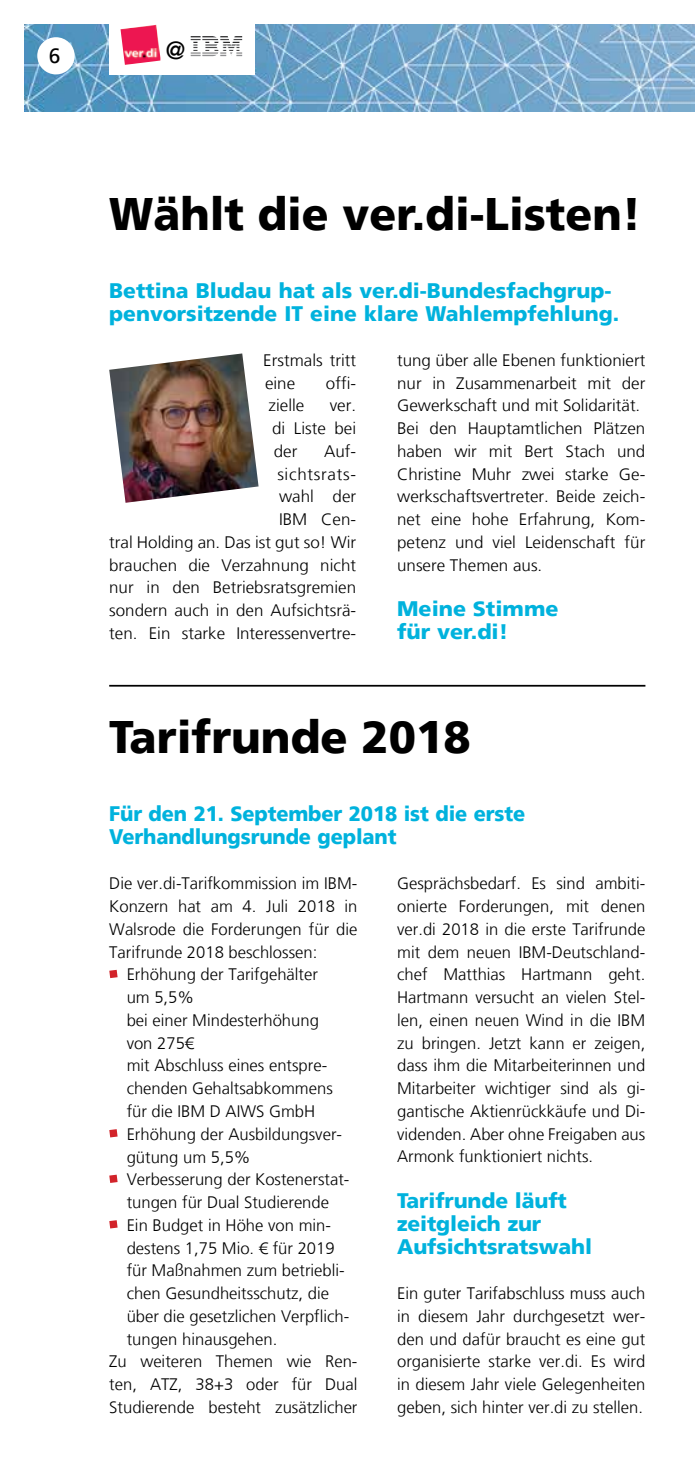
<style>
.page{position:relative;width:695px;height:1474px;background:#fff}
.page>*{position:absolute;margin:0;border:0;box-sizing:border-box;transform-origin:0 0}
.t1{font:900 45.5px "Frutiger";color:#000}
.t2{font:25.2px "Frutiger";color:#000}
.t3{font:900 21px/22.8px "Frutiger";letter-spacing:-.005em;color:#00b2dd}
.t4{font:900 21px/22.8px "Frutiger";letter-spacing:-.005em;color:#00b2dd;scale:.95 1}
.t5{font:21px "Frutiger";color:#000}
.t6{font:300 16.62px/22.8px "Frutiger";color:#000;text-align:justify}
</style>
<div class="page">
<img style="left:25px;top:25px;width:669px;height:87px">
<div style="left:109px;top:20px;width:146px;height:54px;background:#fff"></div>
<img style="left:197px;top:36px;width:45px;height:7px">
<img style="left:120px;top:25px;width:37px;height:40px">
<div style="left:153px;top:28px;width:44px;height:45px;background:#fff"></div>
<div style="left:37px;top:37px;width:38px;height:37px;background:#fff;border-radius:50%"></div>
<img style="left:109px;top:353px;width:149px;height:150px">
<svg style="left:109px;top:969px;width:9px;height:9px"></svg>
<svg style="left:109px;top:1129px;width:9px;height:8px"></svg>
<svg style="left:109px;top:1174px;width:9px;height:8px"></svg>
<svg style="left:109px;top:1220px;width:9px;height:8px"></svg>
<hr style="left:109px;top:685px;width:536px;height:1px;background:#000">
<p class="t5" style="left:49px;top:44px;width:13px">6</p>
<h2 class="t2" style="left:166px;top:36px;width:22px">@</h2>
<h1 class="t1" style="left:109px;top:186px;width:533px">Wählt die ver.di-Listen!</h1>
<p class="t3" style="left:109px;top:279px;width:511px">Bettina Bludau hat als ver.di-Bundesfachgrup&shy;penvorsitzende IT eine klare Wahlempfehlung.</p>
<p class="t6" style="left:263px;top:349px;width:94px">Erstmals tritt eine</p>
<p class="t6" style="left:326px;top:371px;width:32px">offi-</p>
<p class="t6" style="left:268px;top:394px;width:37px">zielle</p>
<p class="t6" style="left:272px;top:394px;width:86px;text-indent:58px">ver. di Liste bei der</p>
<p class="t6" style="left:109px;top:440px;width:248px;text-align:right">Auf-<br>sichtsrats-<br>wahl der<br>IBM Cen-<br>tral Holding an. Das ist gut so! Wir brauchen die Verzahnung nicht nur in den Betriebsratsgremien sondern auch in den Aufsichtsrä&shy;ten. Ein starke Interessenvertre-</p>
<p class="t6" style="left:397px;top:349px;width:250px;text-align:left">tung über alle Ebenen funktioniert nur in Zusammenarbeit mit der<br>Gewerkschaft und mit Solidarität.<br>Bei den Hauptamtlichen Plätzen haben wir mit Bert Stach und<br>Christine Muhr zwei starke Ge&shy;werkschaftsvertreter. Beide zeich&shy;net eine hohe Erfahrung, Kom&shy;petenz und viel Leidenschaft für unsere Themen aus.</p>
<p class="t3" style="left:397px;top:597px;width:163px">Meine Stimme für ver.di!</p>
<h1 class="t1" style="left:109px;top:709px;width:363px">Tarifrunde 2018</h1>
<p class="t4" style="left:109px;top:802px;width:439px">Für den 21. September 2018 ist die erste<br>Verhandlungsrunde geplant</p>
<p class="t6" style="left:109px;top:872px;width:250px">Die ver.di-Tarifkommission im IBM-</p>
<p class="t6" style="left:109px;top:895px;width:250px">Konzern hat am 4. Juli 2018 in</p>
<p class="t6" style="left:109px;top:918px;width:250px">Walsrode die Forderungen für die</p>
<p class="t6" style="left:109px;top:940px;width:209px">Tarifrunde 2018 beschlossen:</p>
<p class="t6" style="left:127px;top:963px;width:193px">Erhöhung der Tarifgehälter</p>
<p class="t6" style="left:127px;top:986px;width:69px">um 5,5%</p>
<p class="t6" style="left:127px;top:1009px;width:194px">bei einer Mindesterhöhung</p>
<p class="t6" style="left:127px;top:1031px;width:69px">von 275€</p>
<p class="t6" style="left:127px;top:1054px;width:202px">mit Abschluss eines entspre-</p>
<p class="t6" style="left:127px;top:1077px;width:208px">chenden Gehaltsabkommens</p>
<p class="t6" style="left:127px;top:1100px;width:190px">für die IBM D AIWS GmbH</p>
<p class="t6" style="left:127px;top:1122px;width:217px">Erhöhung der Ausbildungsver-</p>
<p class="t6" style="left:127px;top:1145px;width:125px">gütung um 5,5%</p>
<p class="t6" style="left:127px;top:1168px;width:224px">Verbesserung der Kostenerstat-</p>
<p class="t6" style="left:127px;top:1191px;width:204px">tungen für Dual Studierende</p>
<p class="t6" style="left:127px;top:1213px;width:206px">Ein Budget in Höhe von min-</p>
<p class="t6" style="left:127px;top:1236px;width:209px">destens 1,75 Mio. € für 2019</p>
<p class="t6" style="left:127px;top:1259px;width:219px">für Maßnahmen zum betriebli-</p>
<p class="t6" style="left:127px;top:1282px;width:204px">chen Gesundheitsschutz, die</p>
<p class="t6" style="left:127px;top:1304px;width:224px">über die gesetzlichen Verpflich-</p>
<p class="t6" style="left:127px;top:1327px;width:152px">tungen hinausgehen.</p>
<p class="t6" style="left:109px;top:1350px;width:250px">Zu weiteren Themen wie Ren-</p>
<p class="t6" style="left:109px;top:1373px;width:249px">ten, ATZ, 38+3 oder für Dual</p>
<p class="t6" style="left:109px;top:1395px;width:250px">Studierende besteht zusätzlicher</p>
<p class="t6" style="left:397px;top:872px;width:250px">Gesprächsbedarf. Es sind ambiti&shy;onierte Forderungen, mit denen ver.di 2018 in die erste Tarifrunde mit dem neuen IBM-Deutschland&shy;chef Matthias Hartmann geht.<br>Hartmann versucht an vielen Stel&shy;len, einen neuen Wind in die IBM zu bringen. Jetzt kann er zeigen, dass ihm die Mitarbeiterinnen und Mitarbeiter wichtiger sind als gi&shy;gantische Aktienrückkäufe und Di&shy;videnden. Aber ohne Freigaben aus Armonk funktioniert nichts.</p>
<p class="t3" style="left:397px;top:1189px;width:196px">Tarifrunde läuft zeitgleich zur<br>Aufsichtsratswahl</p>
<p class="t6" style="left:397px;top:1282px;width:250px">Ein guter Tarifabschluss muss auch in diesem Jahr durchgesetzt wer&shy;den und dafür braucht es eine gut organisierte starke ver.di. Es wird in diesem Jahr viele Gelegenheiten geben, sich hinter ver.di zu stellen.</p>
</div>
